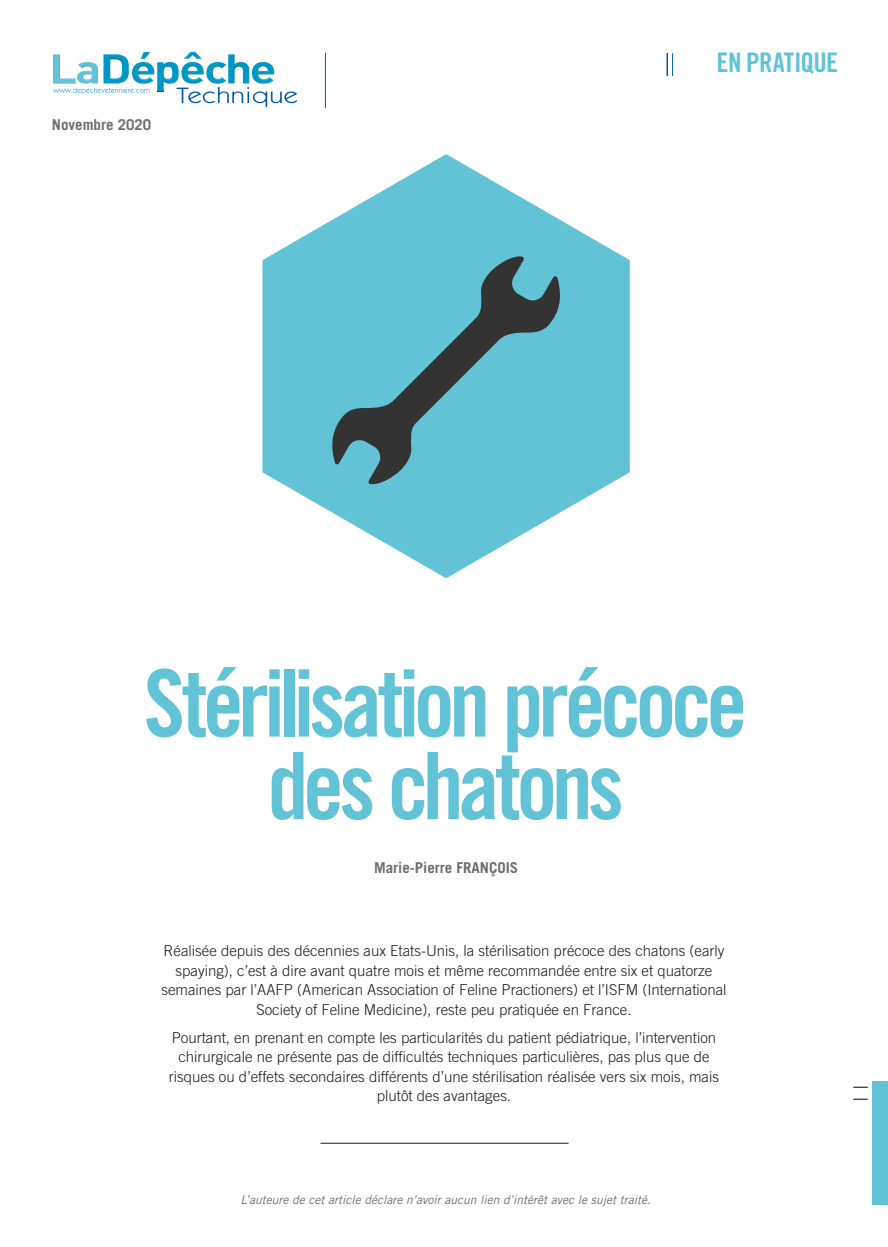
<style>
.page{position:relative;width:888px;height:1247px;background:#fff}
.page>*{position:absolute;margin:0;border:0;box-sizing:border-box;transform-origin:0 0}
.t1{font:93px/82.5px "Trade Gothic LT Std Bd Cn 20";letter-spacing:-.06em;color:#62c3d6;text-align:center}
.t2{font:27px "Trade Gothic LT Std Bd Cn 20";letter-spacing:-.02em;color:#62c3d6}
.t3{font:300 21px "Gill Sans";color:#1d1d1b}
.t4{font:300 15px/19.5px "Trade Gothic LT Std";color:#1d1d1b;text-align:center}
.t5{font:700 15px "Trade Gothic LT Std";color:#706f6f}
.t6{font:italic 12px "Trade Gothic LT Std";color:#706f6f}
</style>
<div class="page">
<hr style="left:325px;top:53px;width:1px;height:55px;background:#0059a3">
<img style="left:141px;top:52px;width:61px;height:7px">
<img style="left:228px;top:54px;width:21px;height:29px">
<img style="left:103px;top:54px;width:26px;height:29px">
<img style="left:252px;top:62px;width:22px;height:22px">
<img style="left:206px;top:62px;width:20px;height:22px">
<img style="left:181px;top:62px;width:23px;height:22px">
<img style="left:157px;top:62px;width:22px;height:29px">
<img style="left:132px;top:62px;width:22px;height:22px">
<img style="left:53px;top:54px;width:23px;height:29px">
<img style="left:77px;top:62px;width:21px;height:22px">
<svg style="left:176px;top:87px;width:121px;height:20px"></svg>
<svg style="left:53px;top:87px;width:96px;height:7px"></svg>
<hr style="left:320px;top:1143px;width:248px;height:1px;background:#1d1d1b">
<svg style="left:667px;top:53px;width:6px;height:23px"></svg>
<svg style="left:262px;top:154px;width:368px;height:424px;fill:#62c3d6"></svg>
<div style="left:383px;top:213px;width:126px;height:295px;background:#62c3d6"></div>
<svg style="left:329px;top:255px;width:234px;height:230px;background:#57a3b2"></svg>
<div style="left:872px;top:1082px;width:16px;height:123px;background:#62c3d6"></div>
<p class="t5" style="left:52px;top:116px;width:101px">Novembre 2020</p>
<h2 class="t2" style="left:716px;top:46px;width:123px">EN PRATIQUE</h2>
<h1 class="t1" style="left:144px;top:661px;width:605px">Stérilisation précoce des chatons</h1>
<p class="t5" style="left:374px;top:858px;width:146px">Marie-Pierre FRANÇOIS</p>
<p class="t4" style="left:161px;top:941px;width:567px">Réalisée depuis des décennies aux Etats-Unis, la stérilisation précoce des chatons (early spaying), c’est à dire avant quatre mois et même recommandée entre six et quatorze semaines par l’AAFP (American Association of Feline Practioners) et l’ISFM (International Society of Feline Medicine), reste peu pratiquée en France.</p>
<p class="t4" style="left:169px;top:1027px;width:551px">Pourtant, en prenant en compte les particularités du patient pédiatrique, l’intervention chirurgicale ne présente pas de difficultés techniques particulières, pas plus que de risques ou d’effets secondaires différents d’une stérilisation réalisée vers six mois, mais plutôt des avantages.</p>
<p class="t6" style="left:240px;top:1192px;width:412px">L’auteure de cet article déclare n’avoir aucun lien d’intérêt avec le sujet traité.</p>
<h3 class="t3" style="left:877px;top:1082px;width:24px;rotate:90deg">11</h3>
</div>
